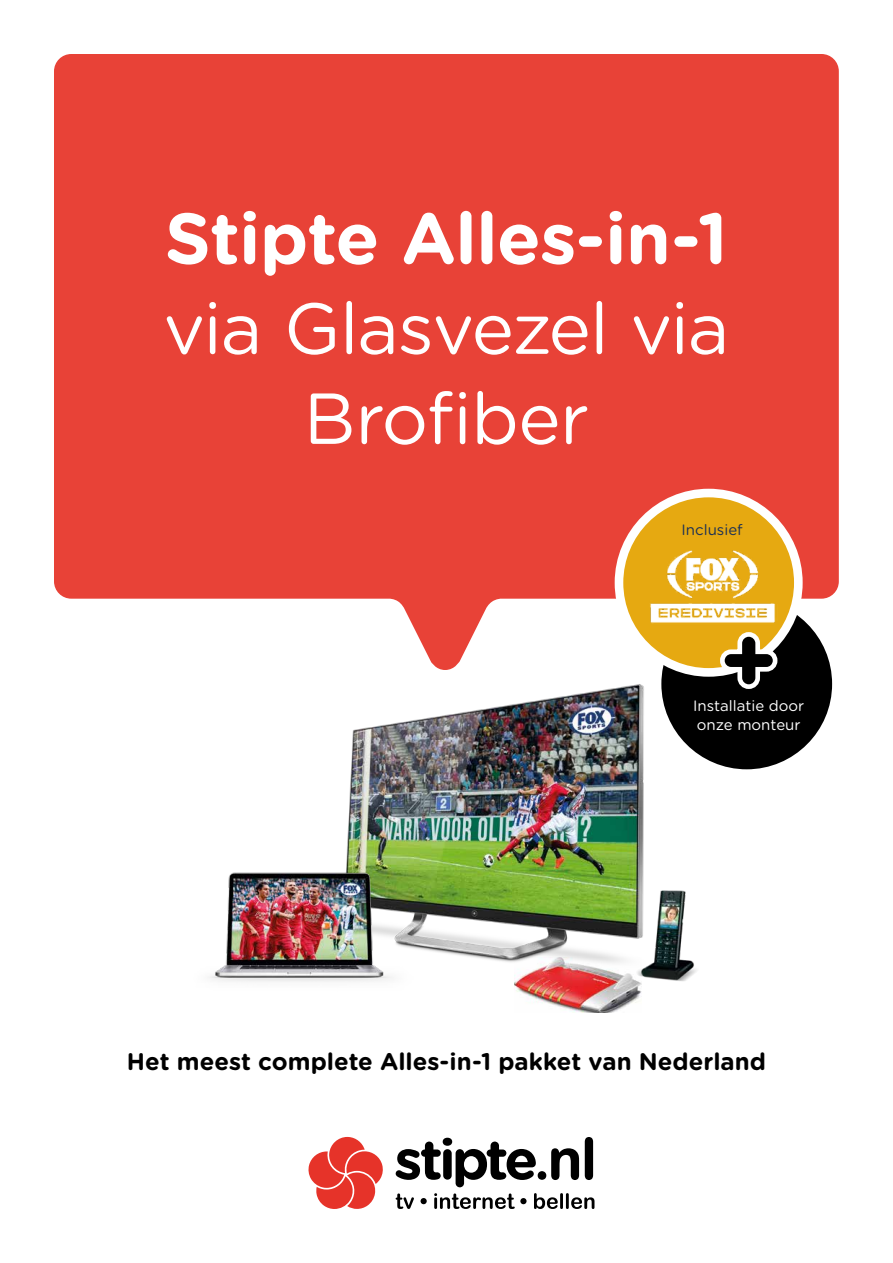
<style>
.page{position:relative;width:893px;height:1263px;background:#fff}
.page>*{position:absolute;margin:0;border:0;box-sizing:border-box;transform-origin:0 0}
.t1{font:700 93.15px "Gotham Rounded";color:#000}
.t2{font:72px/90px "Gotham Rounded";letter-spacing:-.02em;color:#fff;text-align:center}
.t3{font:700 72px "Gotham Rounded";letter-spacing:-.01em;color:#fff}
.t4{font:700 24px "Gotham Rounded";color:#000}
.t5{font:15px/19px "Gotham Rounded";color:#fff}
.t6{font:15px "Gotham Rounded";color:#1b3055}
</style>
<div class="page">
<img style="left:350px;top:684px;width:294px;height:329px">
<img style="left:209px;top:776px;width:275px;height:237px">
<svg style="left:54px;top:54px;width:785px;height:616px;background:#e95248"></svg>
<svg style="left:308px;top:1137px;width:75px;height:72px"></svg>
<svg style="left:396px;top:1138px;width:183px;height:49px"></svg>
<svg style="left:585px;top:1137px;width:8px;height:43px"></svg>
<svg style="left:396px;top:1193px;width:18px;height:16px"></svg>
<svg style="left:421px;top:1198px;width:6px;height:6px"></svg>
<svg style="left:434px;top:1193px;width:93px;height:16px"></svg>
<svg style="left:534px;top:1193px;width:60px;height:16px"></svg>
<div style="left:657px;top:594px;width:179px;height:180px;background:#000;border-radius:50%"></div>
<div style="left:653px;top:590px;width:188px;height:188px;border:9px solid #fff;border-radius:50%"></div>
<div style="left:619px;top:493px;width:179px;height:179px;background:#e6a911;border-radius:50%"></div>
<div style="left:615px;top:489px;width:188px;height:188px;border:9px solid #fff;border-radius:50%"></div>
<svg style="left:715px;top:627px;width:67px;height:62px"></svg>
<img style="left:622px;top:890px;width:75px;height:106px">
<img style="left:650px;top:550px;width:128px;height:79px">
<h2 class="t3" style="left:165px;top:186px;width:565px">Stipte Alles-in-1</h2>
<h2 class="t2" style="left:163px;top:280px;width:568px">via Glasvezel via<br>Brofiber</h2>
<p class="t6" style="left:682px;top:519px;width:63px">Inclusief</p>
<h1 class="t1" style="left:719px;top:592px;width:61px">+</h1>
<p class="t5" style="left:693px;top:695px;width:112px">Installatie door onze monteur</p>
<p class="t4" style="left:127px;top:1044px;width:641px">Het meest complete Alles-in-1 pakket van Nederland</p>
</div>
